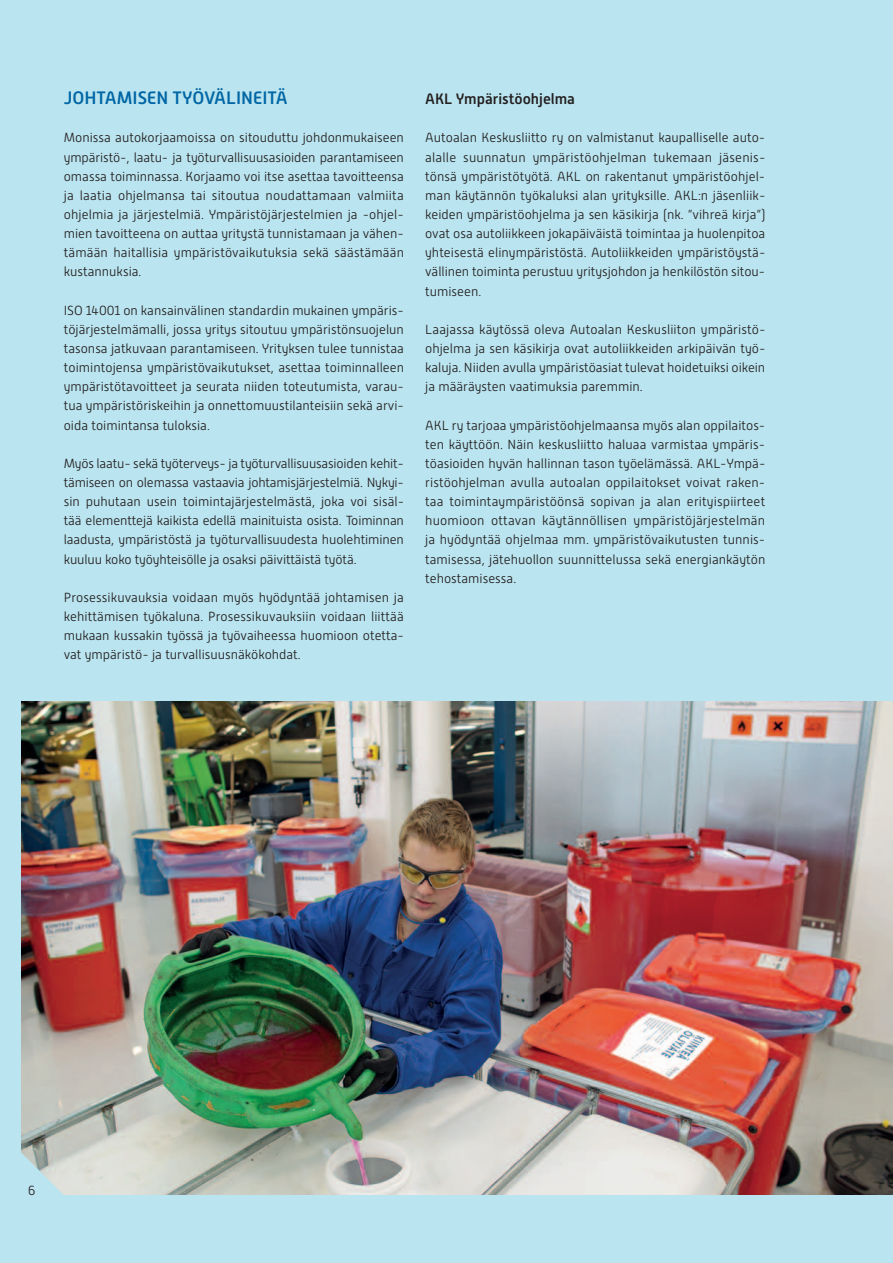
<style>
.page{position:relative;width:893px;height:1263px;background:#bae4ef}
.page>*{position:absolute;margin:0;border:0;box-sizing:border-box;transform-origin:0 0}
.t1{font:500 18px "Alwyn New";color:#0066a5}
.t2{font:500 15px "Alwyn New";color:#231f20}
.t3{font:300 13.2px/19.2px "Alwyn New";color:#231f20;text-align:justify}
</style>
<div class="page">
<img style="left:21px;top:702px;width:872px;height:493px">
<svg style="left:21px;top:1131px;width:111px;height:64px;background:#cad2cd"></svg>
<h1 class="t1" style="left:64px;top:88px;width:21px">JOHTAMISEN</h1>
<h1 class="t1" style="left:173px;top:88px;width:11px">TYÖVÄLINEITÄ</h1>
<p class="t3" style="left:64px;top:128px;width:342px">Monissa autokorjaamoissa on sitouduttu johdonmukaiseen ympäristö-, laatu- ja työturvallisuusasioiden parantamiseen omassa toiminnassa. Korjaamo voi itse asettaa tavoitteensa ja laatia ohjelmansa tai sitoutua noudattamaan valmiita ohjelmia ja järjestelmiä. Ympäristöjärjestelmien ja -ohjel&shy;mien tavoitteena on auttaa yritystä tunnistamaan ja vähen&shy;tämään haitallisia ympäristövaikutuksia sekä säästämään kustannuksia.</p>
<p class="t3" style="left:64px;top:301px;width:342px">ISO 14001 on kansainvälinen standardin mukainen ympäris&shy;töjärjestelmämalli, jossa yritys sitoutuu ympäristönsuojelun tasonsa jatkuvaan parantamiseen. Yrityksen tulee tunnistaa toimintojensa ympäristövaikutukset, asettaa toiminnalleen ympäristötavoitteet ja seurata niiden toteutumista, varau&shy;tua ympäristöriskeihin ja onnettomuustilanteisiin sekä arvi&shy;oida toimintansa tuloksia.</p>
<p class="t3" style="left:64px;top:454px;width:342px">Myös laatu- sekä työterveys- ja työturvallisuusasioiden kehit&shy;tämiseen on olemassa vastaavia johtamisjärjestelmiä. Nykyi&shy;sin puhutaan usein toimintajärjestelmästä, joka voi sisäl&shy;tää elementtejä kaikista edellä mainituista osista. Toiminnan laadusta, ympäristöstä ja työturvallisuudesta huolehtiminen kuuluu koko työyhteisölle ja osaksi päivittäistä työtä.</p>
<p class="t3" style="left:64px;top:588px;width:342px">Prosessikuvauksia voidaan myös hyödyntää johtamisen ja kehittämisen työkaluna. Prosessikuvauksiin voidaan liittää mukaan kussakin työssä ja työvaiheessa huomioon otetta&shy;vat ympäristö- ja turvallisuusnäkökohdat.</p>
<p class="t2" style="left:425px;top:90px;width:151px">AKL YMPÄRISTÖOHJELMA</p>
<p class="t3" style="left:425px;top:128px;width:342px">Autoalan Keskusliitto ry on valmistanut kaupalliselle auto&shy;alalle suunnatun ympäristöohjelman tukemaan jäsenis&shy;tönsä ympäristötyötä. AKL on rakentanut ympäristöohjel&shy;man käytännön työkaluksi alan yrityksille. AKL:n jäsenliik&shy;keiden ympäristöohjelma ja sen käsikirja (nk. ”vihreä kirja”) ovat osa autoliikkeen jokapäiväistä toimintaa ja huolenpitoa yhteisestä elinympäristöstä. Autoliikkeiden ympäristöystä&shy;vällinen toiminta perustuu yritysjohdon ja henkilöstön sitou&shy;tumiseen.</p>
<p class="t3" style="left:425px;top:320px;width:342px">Laajassa käytössä oleva Autoalan Keskusliiton ympäristö&shy;ohjelma ja sen käsikirja ovat autoliikkeiden arkipäivän työ&shy;kaluja. Niiden avulla ympäristöasiat tulevat hoidetuiksi oikein ja määräysten vaatimuksia paremmin.</p>
<p class="t3" style="left:425px;top:415px;width:342px">AKL ry tarjoaa ympäristöohjelmaansa myös alan oppilaitos&shy;ten käyttöön. Näin keskusliitto haluaa varmistaa ympäris&shy;töasioiden hyvän hallinnan tason työelämässä. AKL-Ympä&shy;ristöohjelman avulla autoalan oppilaitokset voivat raken&shy;taa toimintaympäristöönsä sopivan ja alan erityispiirteet huomioon ottavan käytännöllisen ympäristöjärjestelmän ja hyödyntää ohjelmaa mm. ympäristövaikutusten tunnis&shy;tamisessa, jätehuollon suunnittelussa sekä energiankäytön tehostamisessa.</p>
<p class="t3" style="left:28px;top:1181px;width:9px">6</p>
</div>
